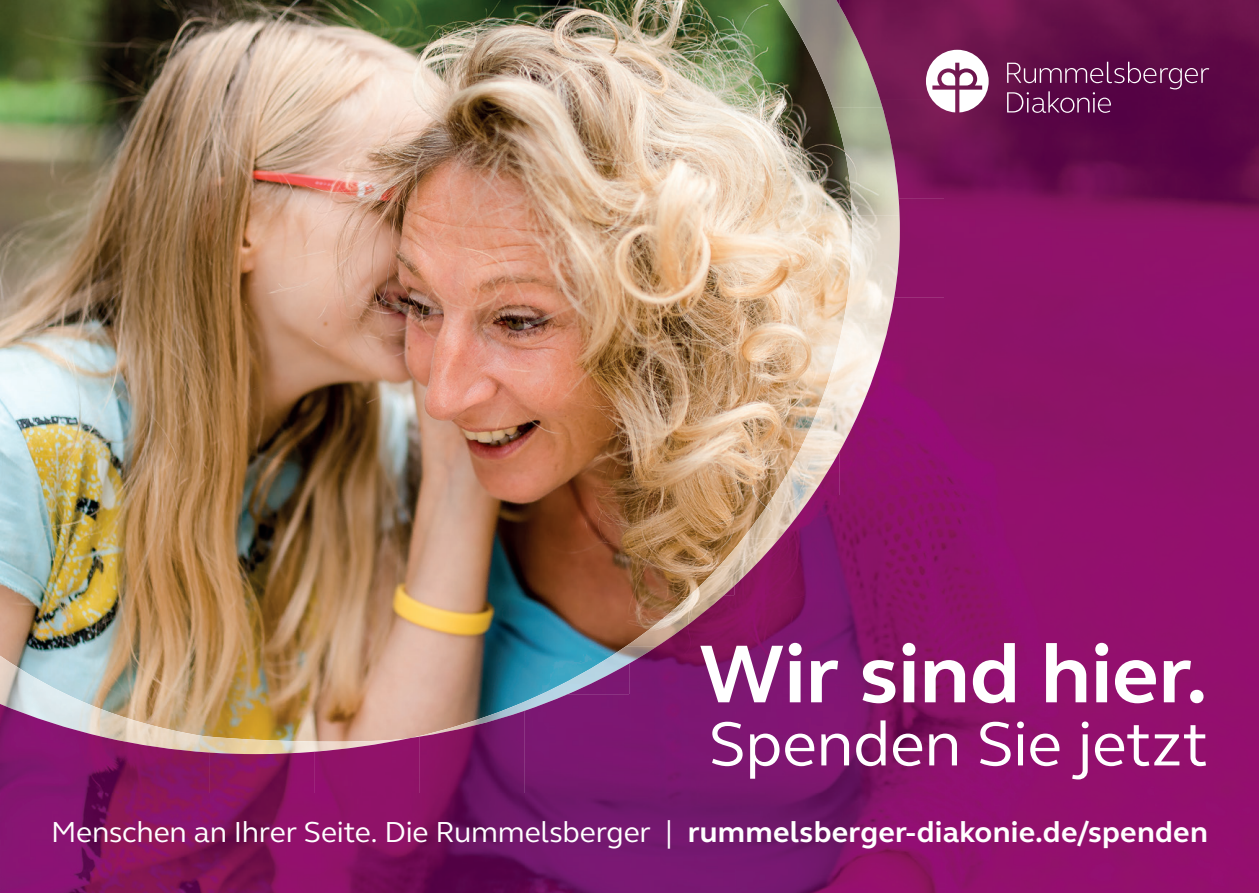
<style>
.page{position:relative;width:1259px;height:893px;background:#fff}
.page>*{position:absolute;margin:0;border:0;box-sizing:border-box;transform-origin:0 0}
.t1{font:700 84px "FS Elliot";letter-spacing:-.005em;color:#fff}
.t2{font:63.9px "FS Elliot";letter-spacing:-.005em;color:#fff}
.t3{font:29.7px "FS Elliot";letter-spacing:-.005em;color:#fff}
.s1{font-weight:700}
</style>
<div class="page">
<img style="left:0;top:0;width:843px;height:739px">
<img style="left:800px;top:0;width:80px;height:108px">
<img style="left:778px;top:0;width:22px;height:35px">
<img style="left:833px;top:108px;width:61px;height:108px">
<img style="left:843px;top:215px;width:51px;height:108px">
<img style="left:809px;top:323px;width:56px;height:108px">
<img style="left:800px;top:431px;width:39px;height:65px">
<img style="left:742px;top:449px;width:58px;height:47px">
<img style="left:700px;top:538px;width:34px;height:57px">
<img style="left:625px;top:586px;width:75px;height:60px">
<img style="left:600px;top:646px;width:29px;height:17px">
<img style="left:500px;top:663px;width:66px;height:48px">
<img style="left:400px;top:711px;width:19px;height:26px">
<img style="left:300px;top:739px;width:14px;height:13px">
<img style="left:200px;top:735px;width:100px;height:17px">
<img style="left:105px;top:709px;width:95px;height:28px">
<img style="left:0;top:656px;width:100px;height:48px">
<img style="left:839px;top:0;width:420px;height:99px">
<svg style="left:836px;top:0;width:3px;height:6px"></svg>
<img style="left:880px;top:99px;width:379px;height:99px">
<img style="left:894px;top:198px;width:365px;height:99px">
<div style="left:865px;top:297px;width:394px;height:100px;background:#8e1368"></div>
<img style="left:839px;top:397px;width:420px;height:99px">
<img style="left:811px;top:451px;width:28px;height:45px">
<img style="left:734px;top:496px;width:525px;height:99px">
<svg style="left:723px;top:585px;width:11px;height:10px"></svg>
<img style="left:629px;top:595px;width:630px;height:99px">
<img style="left:566px;top:663px;width:63px;height:31px">
<img style="left:524px;top:694px;width:735px;height:100px">
<img style="left:419px;top:711px;width:106px;height:83px">
<img style="left:314px;top:737px;width:106px;height:57px">
<img style="left:210px;top:752px;width:105px;height:42px">
<img style="left:105px;top:737px;width:105px;height:57px">
<img style="left:0;top:704px;width:105px;height:90px">
<img style="left:0;top:794px;width:1259px;height:99px">
<svg style="left:1007px;top:62px;width:202px;height:51px"></svg>
<svg style="left:926px;top:50px;width:62px;height:62px"></svg>
<h1 class="t1" style="left:699px;top:618px;width:510px">Wir sind hier.</h1>
<h2 class="t2" style="left:709px;top:701px;width:501px">Spenden Sie jetzt</h2>
<p class="t3" style="left:51px;top:812px;width:1158px">Menschen an Ihrer Seite. Die Rummelsberger | <span class="s1">rummelsberger-diakonie.de/spenden</span></p>
</div>
